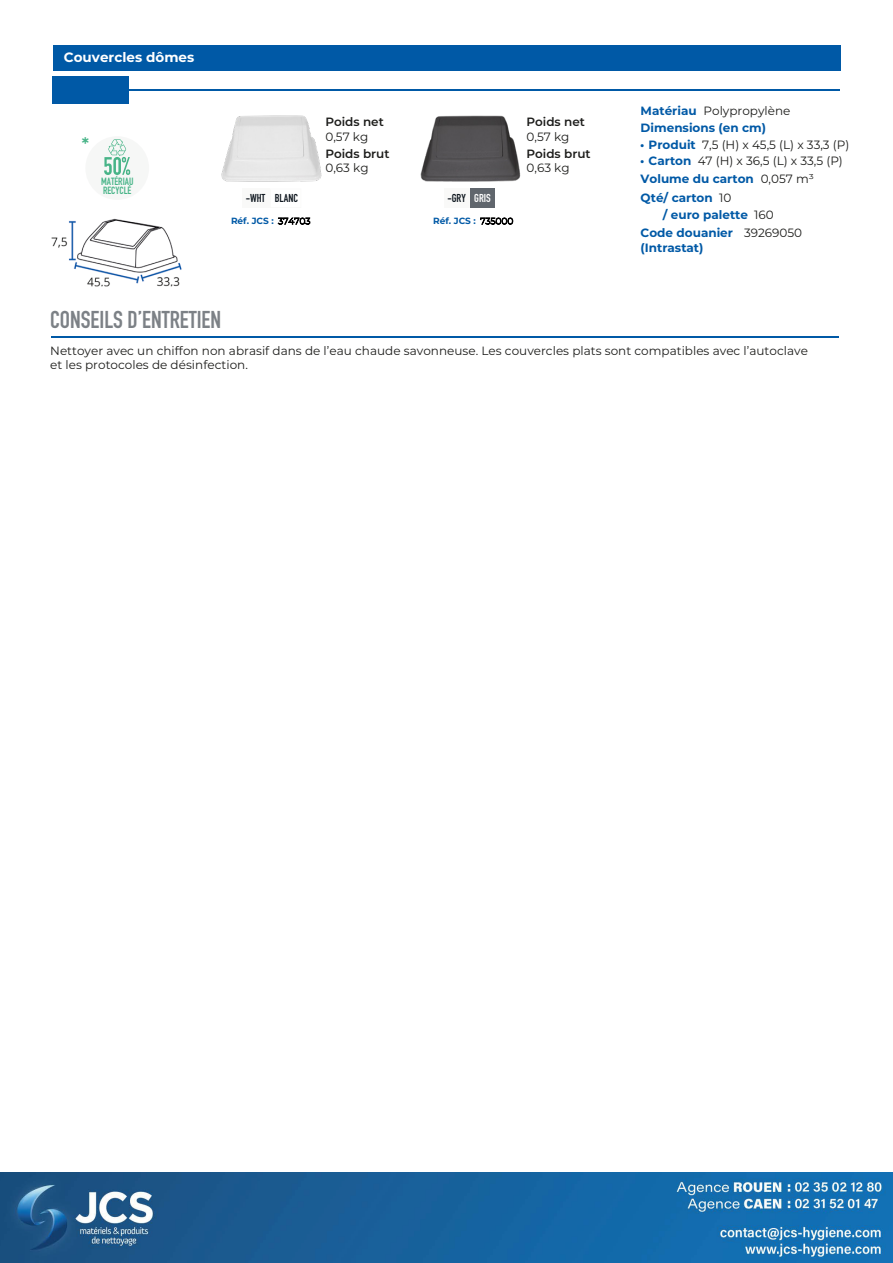
<style>
.page{position:relative;width:893px;height:1263px;background:#fff}
.page>*{position:absolute;margin:0;border:0;box-sizing:border-box;transform-origin:0 0}
.t1{font:700 24px "DIN Condensed";color:#7c8186}
.t2{font:600 17.25px "Montserrat";color:#48b488}
.t3{font:700 13.5px "Montserrat";color:#fff}
.t4{font:12px/14.4px "Montserrat";color:#1d1d1b}
.t5{font:700 12px/16.5px "Montserrat";color:#0059a6}
.t6{font:600 12px "Montserrat";color:#1d1d1b}
.t7{font:11.4px "DIN Engschrift LT Pro";color:#101820}
.t8{font:10.35px/9.1px "DIN Engschrift LT Pro";color:#48b488}
.t9{font:700 9px "Montserrat";color:#0059a6}
.s1{color:#fff}
.s2{font-weight:300;color:#000}
.s3{font-weight:700;color:#0059a6}
.s4{font-weight:400;color:#1d1d1b}
</style>
<div class="page">
<hr style="left:51px;top:336px;width:788px;height:2px;background:#0059a6">
<div style="left:53px;top:45px;width:787px;height:26px;background:#0059a6"></div>
<hr style="left:56px;top:89px;width:784px;height:2px;background:#0059a6">
<div style="left:53px;top:76px;width:76px;height:28px;background:#0059a6"></div>
<img style="left:51px;top:218px;width:131px;height:69px">
<img style="left:420px;top:115px;width:101px;height:67px">
<div style="left:470px;top:189px;width:25px;height:19px;background:#60666d"></div>
<div style="left:444px;top:189px;width:26px;height:19px;background:#f9f9f8"></div>
<img style="left:221px;top:115px;width:101px;height:67px">
<div style="left:242px;top:189px;width:28px;height:19px;background:#f9f9f8"></div>
<div style="left:85px;top:136px;width:64px;height:64px;background:#f6f7f6;border-radius:50%"></div>
<svg style="left:104px;top:139px;width:26px;height:36px"></svg>
<img style="left:0;top:1172px;width:893px;height:90px">
<p class="t3" style="left:64px;top:48px;width:132px">Couvercles dômes</p>
<h2 class="t2" style="left:82px;top:132px;width:9px">*</h2>
<p class="t8" style="left:101px;top:177px;width:34px">MATÉRIAU<br>RECYCLÉ</p>
<p class="t7" style="left:246px;top:192px;width:21px">-WHT</p>
<p class="t7" style="left:275px;top:192px;width:25px">BLANC</p>
<p class="t6" style="left:325px;top:113px;width:60px">Poids net</p>
<p class="t4" style="left:325px;top:129px;width:45px">0,57 kg</p>
<p class="t6" style="left:325px;top:145px;width:66px">Poids brut</p>
<p class="t4" style="left:325px;top:161px;width:45px">0,63 kg</p>
<p class="t7" style="left:447px;top:192px;width:45px">-GRY <span class="s1">GRIS</span></p>
<p class="t9" style="left:231px;top:215px;width:81px">Réf. JCS : <span class="s2">374703</span></p>
<p class="t9" style="left:433px;top:215px;width:82px">Réf. JCS : <span class="s2">735000</span></p>
<p class="t6" style="left:526px;top:113px;width:60px">Poids net</p>
<p class="t4" style="left:526px;top:129px;width:45px">0,57 kg</p>
<p class="t6" style="left:526px;top:145px;width:66px">Poids brut</p>
<p class="t4" style="left:526px;top:161px;width:45px">0,63 kg</p>
<p class="t4" style="left:641px;top:104px;width:151px"><span class="s3">Matériau</span> Polypropylène</p>
<p class="t5" style="left:641px;top:119px;width:127px">Dimensions (en cm)</p>
<p class="t4" style="left:640px;top:137px;width:211px"><span class="s3">• Produit</span> 7,5 (H) x 45,5 (L) x 33,3 (P)</p>
<p class="t4" style="left:640px;top:154px;width:204px"><span class="s3">• Carton</span> 47 (H) x 36,5 (L) x 33,5 (P)</p>
<p class="t5" style="left:663px;top:189px;width:113px;text-indent:-22px">Qté/ carton <span class="s4">10<br></span>/ euro palette <span class="s4">160</span></p>
<p class="t5" style="left:641px;top:225px;width:94px;line-height:15px">Code douanier (Intrastat)</p>
<p class="t4" style="left:744px;top:225px;width:60px">39269050</p>
<p class="t5" style="left:641px;top:169px;width:175px">Volume du carton <span class="s4">0,057 m³</span></p>
<h1 class="t1" style="left:50px;top:304px;width:172px">CONSEILS D’ENTRETIEN</h1>
<p class="t4" style="left:50px;top:343px;width:759px">Nettoyer avec un chiffon non abrasif dans de l’eau chaude savonneuse. Les couvercles plats sont compatibles avec l’autoclave et les protocoles de désinfection.</p>
</div>
